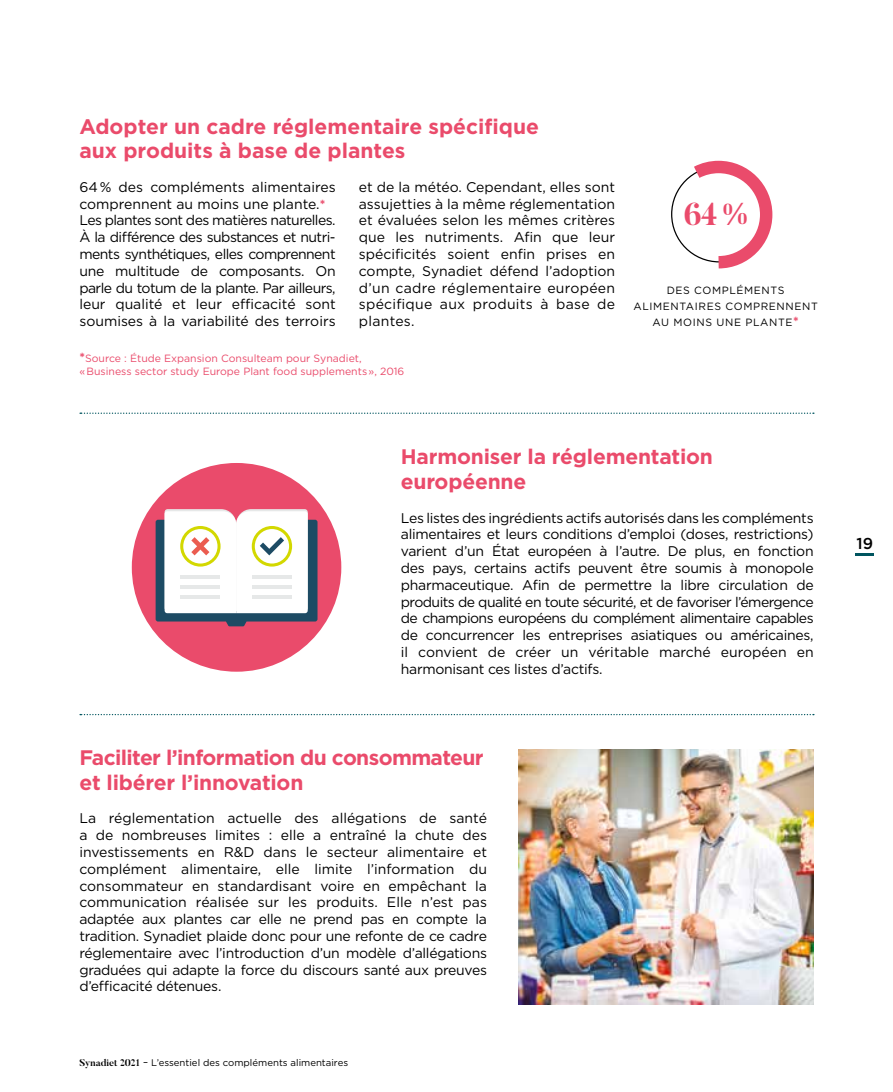
<style>
.page{position:relative;width:893px;height:1092px;background:#fff}
.page>*{position:absolute;margin:0;border:0;box-sizing:border-box;transform-origin:0 0}
.t1{font:700 31.5px "Butler";color:#ea4b6b}
.t2{font:700 21px/24.5px "Gotham";letter-spacing:-.01em;color:#ea4b6b}
.t3{font:700 21px/24.5px "Gotham";letter-spacing:-.03em;color:#ea4b6b}
.t4{font:500 15.75px "Gotham";color:#000}
.t5{font:14px/16.8px "Gotham";letter-spacing:-.02em;color:#000;text-align:justify}
.t6{font:10.5px/12.6px "Gotham";color:#ea4b6b}
.t7{font:10.5px/15.8px "Gotham";letter-spacing:.06em;color:#000;text-align:center}
.t8{font:9.62px "Gotham";color:#000}
.s1{font-weight:700;font-size:13.12px;color:#ea4b6b}
.s2{font-weight:700;font-size:13.12px}
.s3{font-family:"Butler";font-weight:700}
.s4{font-family:"Poppins"}
</style>
<div class="page">
<img style="left:519px;top:749px;width:295px;height:255px">
<svg style="left:680px;top:160px;width:93px;height:109px"></svg>
<svg style="left:80px;top:412px;width:734px;height:2px"></svg>
<div style="left:132px;top:463px;width:209px;height:208px;background:#ea4b6b;border-radius:50%"></div>
<svg style="left:156px;top:509px;width:161px;height:117px;background:#d4d2d0"></svg>
<svg style="left:80px;top:714px;width:734px;height:1px"></svg>
<hr style="left:855px;top:553px;width:18px;height:3px;background:#00555f">
<h2 class="t2" style="left:79px;top:114px;width:461px">Adopter un cadre réglementaire spécifique aux produits à base de plantes</h2>
<p class="t5" style="left:79px;top:178px;width:258px;text-align:left">64 % des compléments alimentaires comprennent au moins une plante.<span class="s1">* </span>Les plantes sont des matières naturelles.<br>À la différence des substances et nutri&shy;ments synthétiques, elles comprennent une multitude de composants. On parle du totum de la plante. Par ailleurs, leur qualité et leur efficacité sont soumises à la variabilité des terroirs</p>
<p class="t5" style="left:359px;top:178px;width:258px">et de la météo. Cependant, elles sont assujetties à la même réglementation et évaluées selon les mêmes critères que les nutriments. Afin que leur spécificités soient enfin prises en compte, Synadiet défend l’adoption d’un cadre réglementaire européen spécifique aux produits à base de plantes.</p>
<p class="t6" style="left:79px;top:351px;width:327px"><span class="s2">*</span>Source : Étude Expansion Consulteam pour Synadiet,<br>« Business sector study Europe Plant food supplements », 2016</p>
<h1 class="t1" style="left:683px;top:194px;width:69px">64%</h1>
<p class="t7" style="left:633px;top:282px;width:186px">DES COMPLÉMENTS<br>ALIMENTAIRES COMPRENNENT<br>AU MOINS UNE PLANTE<span class="s1">*</span></p>
<h2 class="t2" style="left:401px;top:444px;width:314px">Harmoniser la réglementation européenne</h2>
<p class="t5" style="left:401px;top:509px;width:414px">Les listes des ingrédients actifs autorisés dans les compléments alimentaires et leurs conditions d’emploi (doses, restrictions) varient d’un État européen à l’autre. De plus, en fonction des pays, certains actifs peuvent être soumis à monopole pharmaceutique. Afin de permettre la libre circulation de produits de qualité en toute sécurité, et de favoriser l’émergence de champions européens du complément alimentaire capables de concurrencer les entreprises asiatiques ou américaines, il convient de créer un véritable marché européen en harmonisant ces listes d’actifs.</p>
<h2 class="t3" style="left:79px;top:745px;width:406px">Faciliter l’information du consommateur et libérer l’innovation</h2>
<p class="t5" style="left:79px;top:809px;width:409px">La réglementation actuelle des allégations de santé a de nombreuses limites : elle a entraîné la chute des investissements en R&amp;D dans le secteur alimentaire et complément alimentaire, elle limite l’information du consommateur en standardisant voire en empêchant la communication réalisée sur les produits. Elle n’est pas adaptée aux plantes car elle ne prend pas en compte la tradition. Synadiet plaide donc pour une refonte de ce cadre réglementaire avec l’introduction d’un modèle d’allégations graduées qui adapte la force du discours santé aux preuves d’efficacité détenues.</p>
<p class="t8" style="left:79px;top:1056px;width:270px"><span class="s3">Synadiet 2021</span> <span class="s4">-</span> L’essentiel des compléments alimentaires</p>
<p class="t4" style="left:857px;top:532px;width:18px">19</p>
</div>
